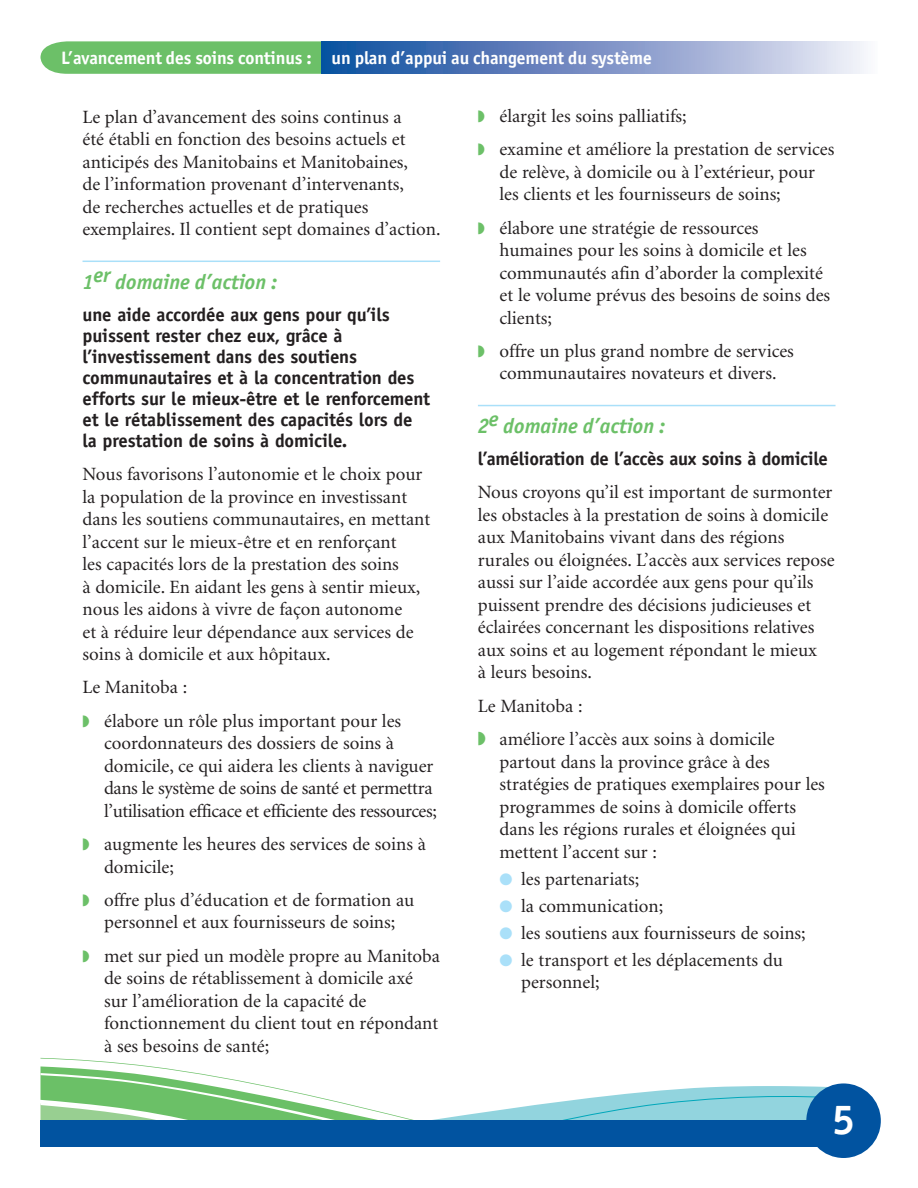
<style>
.page{position:relative;width:918px;height:1188px;background:#fff}
.page>*{position:absolute;margin:0;border:0;box-sizing:border-box;transform-origin:0 0}
.t1{font:700 42px "Officina San ITC";color:#fff}
.t2{font:italic 700 21px "Officina San ITC";color:#6cc068}
.t3{font:18.75px/22.5px "Minion";color:#231f20}
.t4{font:700 18.75px/21px "Officina Sans";letter-spacing:-.01em;color:#231f20}
.t5{font:700 18px "Officina San ITC";letter-spacing:-.005em;color:#fff}
.s1{color:#6cc068}
.s2{color:#aae0f9}
</style>
<div class="page">
<svg style="left:40px;top:1058px;width:786px;height:62px"></svg>
<div style="left:40px;top:1120px;width:806px;height:28px;background:#0153a0"></div>
<div style="left:806px;top:1083px;width:75px;height:75px;background:#0153a0;border-radius:50%"></div>
<hr style="left:83px;top:261px;width:357px;height:1px;background:#aae0f9">
<hr style="left:478px;top:405px;width:358px;height:1px;background:#aae0f9">
<svg style="left:40px;top:41px;width:281px;height:33px;background:#71c26d"></svg>
<div style="left:321px;top:41px;width:557px;height:33px;background:linear-gradient(to right,#09469b,#f3ebf7)"></div>
<p class="t5" style="left:61px;top:46px;width:592px">L’avancement des soins continus : un plan d’appui au changement du système</p>
<p class="t3" style="left:83px;top:106px;width:360px">Le plan d’avancement des soins continus a<br>été établi en fonction des besoins actuels et anticipés des Manitobains et Manitobaines,<br>de l’information provenant d’intervenants,<br>de recherches actuelles et de pratiques exemplaires. Il contient sept domaines d’action.</p>
<p class="t2" style="left:83px;top:269px;width:196px">1er domaine d’action :</p>
<p class="t4" style="left:83px;top:304px;width:349px">une aide accordée aux gens pour qu’ils puissent rester chez eux, grâce à l’investissement dans des soutiens communautaires et à la concentration des efforts sur le mieux-être et le renforcement et le rétablissement des capacités lors de la prestation de soins à domicile.</p>
<p class="t3" style="left:83px;top:464px;width:349px">Nous favorisons l’autonomie et le choix pour la population de la province en investissant dans les soutiens communautaires, en mettant l’accent sur le mieux-être et en renforçant<br>les capacités lors de la prestation des soins<br>à domicile. En aidant les gens à sentir mieux, nous les aidons à vivre de façon autonome<br>et à réduire leur dépendance aux services de soins à domicile et aux hôpitaux.</p>
<p class="t3" style="left:83px;top:671px;width:320px;line-height:33.3px">Le Manitoba :<br><span class="s1">◗</span> élabore un rôle plus important pour les</p>
<p class="t3" style="left:104px;top:733px;width:334px">coordonnateurs des dossiers de soins à domicile, ce qui aidera les clients à naviguer dans le système de soins de santé et permettra l’utilisation efficace et efficiente des ressources;</p>
<p class="t3" style="left:104px;top:833px;width:323px;text-indent:-22px"><span class="s1">◗</span> augmente les heures des services de soins à domicile;</p>
<p class="t3" style="left:83px;top:889px;width:333px;text-align:center"><span class="s1">◗</span> offre plus d’éducation et de formation au personnel et aux fournisseurs de soins;</p>
<p class="t3" style="left:104px;top:945px;width:337px;text-indent:-22px"><span class="s1">◗</span> met sur pied un modèle propre au Manitoba de soins de rétablissement à domicile axé sur l’amélioration de la capacité de fonctionnement du client tout en répondant à ses besoins de santé;</p>
<p class="t3" style="left:478px;top:100px;width:358px;line-height:33.3px"><span class="s1">◗</span> élargit les soins palliatifs;<br><span class="s1">◗</span> examine et améliore la prestation de services</p>
<p class="t3" style="left:500px;top:161px;width:317px">de relève, à domicile ou à l’extérieur, pour les clients et les fournisseurs de soins;</p>
<p class="t3" style="left:500px;top:217px;width:332px;text-indent:-22px"><span class="s1">◗</span> élabore une stratégie de ressources humaines pour les soins à domicile et les communautés afin d’aborder la complexité et le volume prévus des besoins de soins des clients;</p>
<p class="t3" style="left:478px;top:340px;width:317px;text-align:center"><span class="s1">◗</span> offre un plus grand nombre de services communautaires novateurs et divers.</p>
<p class="t2" style="left:478px;top:414px;width:189px">2e domaine d’action :</p>
<p class="t4" style="left:478px;top:448px;width:352px">l’amélioration de l’accès aux soins à domicile</p>
<p class="t3" style="left:478px;top:482px;width:358px">Nous croyons qu’il est important de surmonter les obstacles à la prestation de soins à domicile aux Manitobains vivant dans des régions rurales ou éloignées. L’accès aux services repose aussi sur l’aide accordée aux gens pour qu’ils puissent prendre des décisions judicieuses et éclairées concernant les dispositions relatives aux soins et au logement répondant le mieux<br>à leurs besoins.</p>
<p class="t3" style="left:478px;top:690px;width:298px;line-height:33.3px">Le Manitoba :<br><span class="s1">◗</span> améliore l’accès aux soins à domicile</p>
<p class="t3" style="left:500px;top:751px;width:327px">partout dans la province grâce à des stratégies de pratiques exemplaires pour les programmes de soins à domicile offerts dans les régions rurales et éloignées qui mettent l’accent sur :</p>
<p class="t3" style="left:500px;top:868px;width:141px"><span class="s2">●</span> les partenariats;</p>
<p class="t3" style="left:500px;top:895px;width:165px"><span class="s2">●</span> la communication;</p>
<p class="t3" style="left:500px;top:922px;width:308px"><span class="s2">●</span> les soutiens aux fournisseurs de soins;</p>
<p class="t3" style="left:521px;top:949px;width:263px;text-indent:-22px"><span class="s2">●</span> le transport et les déplacements du personnel;</p>
<h1 class="t1" style="left:832px;top:1093px;width:24px">5</h1>
</div>
